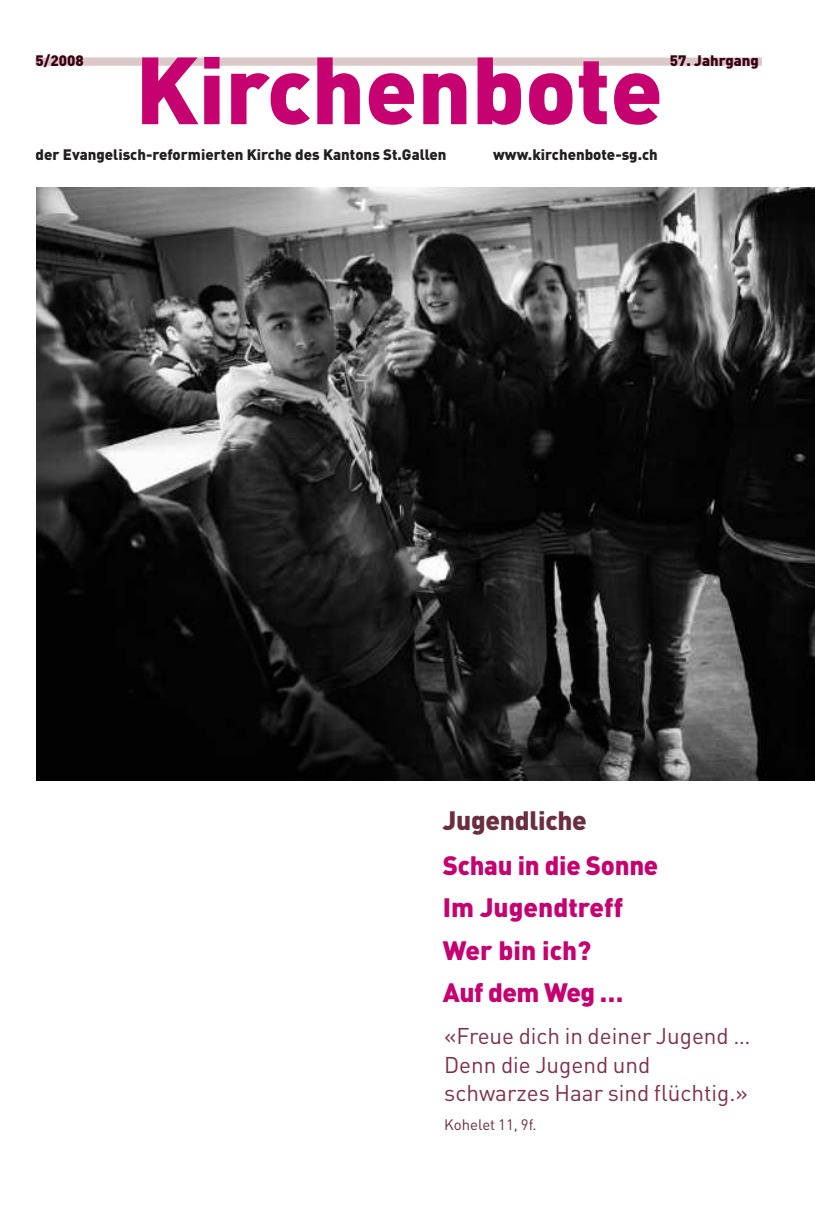
<style>
.page{position:relative;width:815px;height:1223px;background:#fff}
.page>*{position:absolute;margin:0;border:0;box-sizing:border-box;transform-origin:0 0}
.t1{font:900 93.62px "DIN";color:#c60170}
.t2{font:900 26.25px/42.2px "DIN";letter-spacing:-.01em;color:#c60170}
.t3{font:900 26.25px "DIN";letter-spacing:-.01em;color:#6b2e40}
.t4{font:22.5px/28.8px "DIN";color:#812e4d}
.t5{font:900 15px "DIN";color:#231f20}
.t6{font:900 15px "DIN";color:#390014}
.t7{font:15px "DIN";color:#6b2e40}
</style>
<div class="page">
<div style="left:36px;top:57px;width:726px;height:9px;background:#dcc8c8"></div>
<img style="left:37px;top:188px;width:778px;height:592px">
<p class="t6" style="left:36px;top:52px;width:50px">5/2008</p>
<p class="t6" style="left:670px;top:52px;width:91px">57. Jahrgang</p>
<h1 class="t1" style="left:135px;top:37px;width:529px">Kirchenbote</h1>
<p class="t5" style="left:36px;top:146px;width:413px">der Evangelisch-reformierten Kirche des Kantons St.Gallen</p>
<p class="t5" style="left:493px;top:146px;width:166px">www.kirchenbote-sg.ch</p>
<h2 class="t3" style="left:443px;top:805px;width:146px">Jugendliche</h2>
<h2 class="t2" style="left:443px;top:845px;width:217px">Schau in die Sonne<br>Im Jugendtreff<br>Wer bin ich?<br>Auf dem Weg …</h2>
<h3 class="t4" style="left:444px;top:1021px;width:308px">«Freue dich in deiner Jugend …<br>Denn die Jugend und schwarzes Haar sind flüchtig.»</h3>
<p class="t7" style="left:444px;top:1116px;width:94px">Kohelet 11, 9f.</p>
</div>
